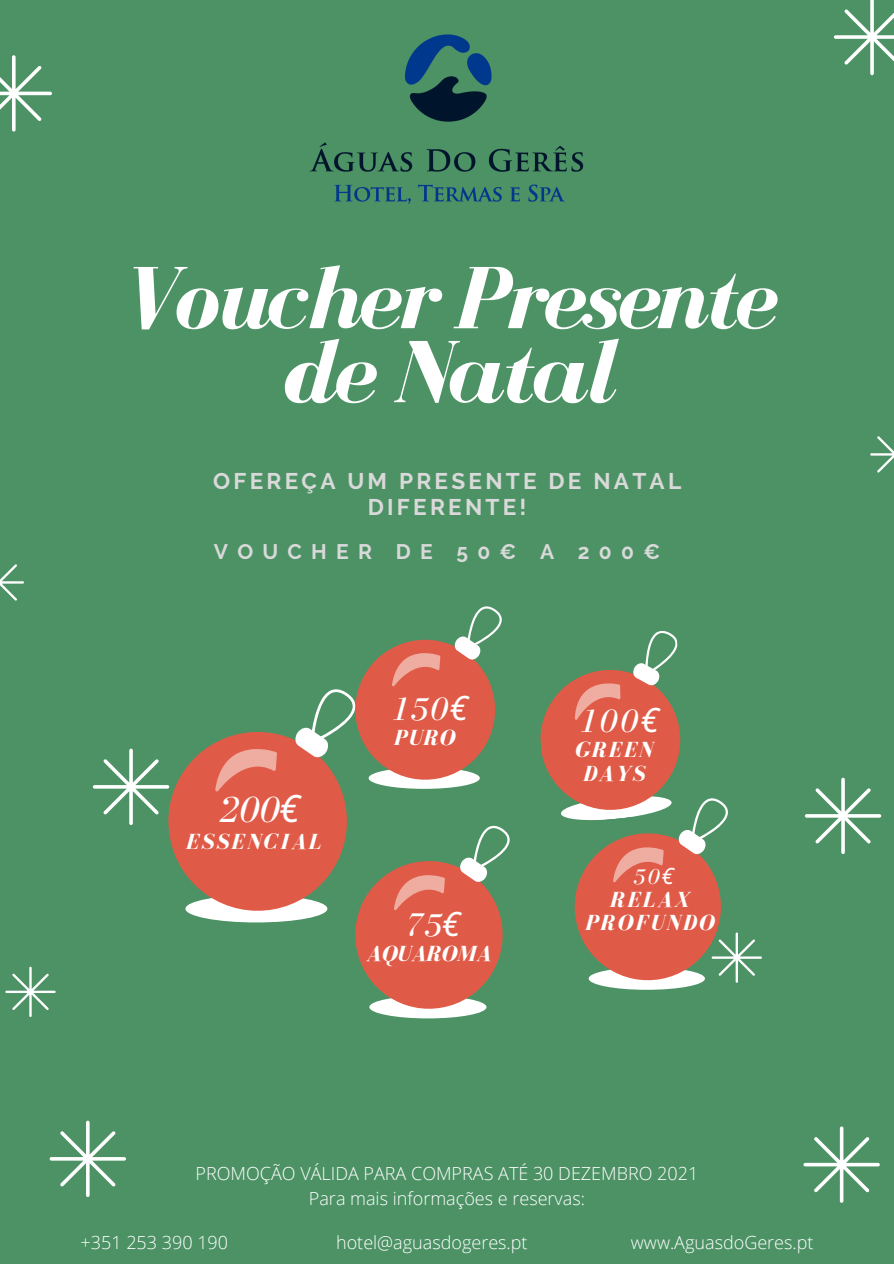
<style>
.page{position:relative;width:894px;height:1264px;background:#fff}
.page>*{position:absolute;margin:0;border:0;box-sizing:border-box;transform-origin:0 0}
.t1{font:italic 700 91.05px/73.9px "Bodoni FLF";letter-spacing:-.04em;color:#fff;text-align:center}
.t2{font:italic 37.8px "Bodoni FLF";color:#fff}
.t3{font:italic 33.6px "Bodoni FLF";letter-spacing:.05em;color:#fff}
.t4{font:700 22.65px/26.5px "Raleway";letter-spacing:.14em;color:#d9d9d9;text-align:center}
.t5{font:italic 700 22.5px "Bodoni FLF";letter-spacing:.095em;color:#fff}
.t6{font:italic 700 22.5px/23.2px "Bodoni FLF";letter-spacing:.075em;color:#fff;text-align:center}
.t7{font:italic 700 22.5px "Bodoni FLF";color:#fff}
.t8{font:italic 22.5px "Bodoni FLF";color:#fff}
.t9{font:700 21px "Raleway";letter-spacing:.44em;color:#d9d9d9}
.t10{font:300 18px "Open Sans";color:#fff}
.s1{font-family:"Noto Sans"}
</style>
<div class="page">
<div style="left:0;top:0;width:893px;height:1263px;background:#4c9265"></div>
<svg style="left:803px;top:1126px;width:76px;height:76px"></svg>
<svg style="left:804px;top:777px;width:77px;height:77px"></svg>
<svg style="left:833px;top:0;width:60px;height:75px"></svg>
<svg style="left:870px;top:436px;width:23px;height:37px"></svg>
<svg style="left:0;top:55px;width:52px;height:77px"></svg>
<svg style="left:50px;top:1120px;width:76px;height:76px"></svg>
<svg style="left:5px;top:966px;width:51px;height:51px"></svg>
<svg style="left:0;top:564px;width:24px;height:37px"></svg>
<img style="left:309px;top:34px;width:275px;height:170px">
<svg style="left:540px;top:631px;width:221px;height:358px"></svg>
<svg style="left:93px;top:606px;width:416px;height:412px"></svg>
<p class="t1" style="left:118px;top:261px;width:659px">Voucher Presente de Natal</p>
<p class="t4" style="left:213px;top:467px;width:469px">OFEREÇA UM PRESENTE DE NATAL<br>DIFERENTE!</p>
<p class="t9" style="left:214px;top:539px;width:447px">VOUCHER DE 50€ A 200€</p>
<p class="t2" style="left:218px;top:788px;width:83px">200<span class="s1">€</span></p>
<p class="t5" style="left:185px;top:829px;width:137px">ESSENCIAL</p>
<p class="t3" style="left:390px;top:690px;width:79px">150<span class="s1">€</span></p>
<p class="t5" style="left:393px;top:725px;width:63px">PURO</p>
<p class="t3" style="left:578px;top:703px;width:82px">100<span class="s1">€</span></p>
<p class="t6" style="left:574px;top:738px;width:79px">GREEN<br>DAYS</p>
<p class="t8" style="left:633px;top:864px;width:42px">50<span class="s1">€</span></p>
<p class="t5" style="left:609px;top:887px;width:81px">RELAX</p>
<p class="t3" style="left:622px;top:899px;width:56px">50<span class="s1">€</span></p>
<p class="t3" style="left:405px;top:907px;width:56px">75<span class="s1">€</span></p>
<p class="t5" style="left:585px;top:910px;width:131px">PROFUNDO</p>
<p class="t7" style="left:366px;top:941px;width:126px">AQUAROMA</p>
<p class="t10" style="left:195px;top:1160px;width:504px">PROMOÇÃO VÁLIDA PARA COMPRAS ATÉ 30 DEZEMBRO 2021</p>
<p class="t10" style="left:309px;top:1185px;width:277px">Para mais informações e reservas:</p>
<p class="t10" style="left:81px;top:1230px;width:149px">+351 253 390 190</p>
<p class="t10" style="left:336px;top:1230px;width:193px">hotel@aguasdogeres.pt</p>
<p class="t10" style="left:630px;top:1230px;width:184px">www.AguasdoGeres.pt</p>
</div>
